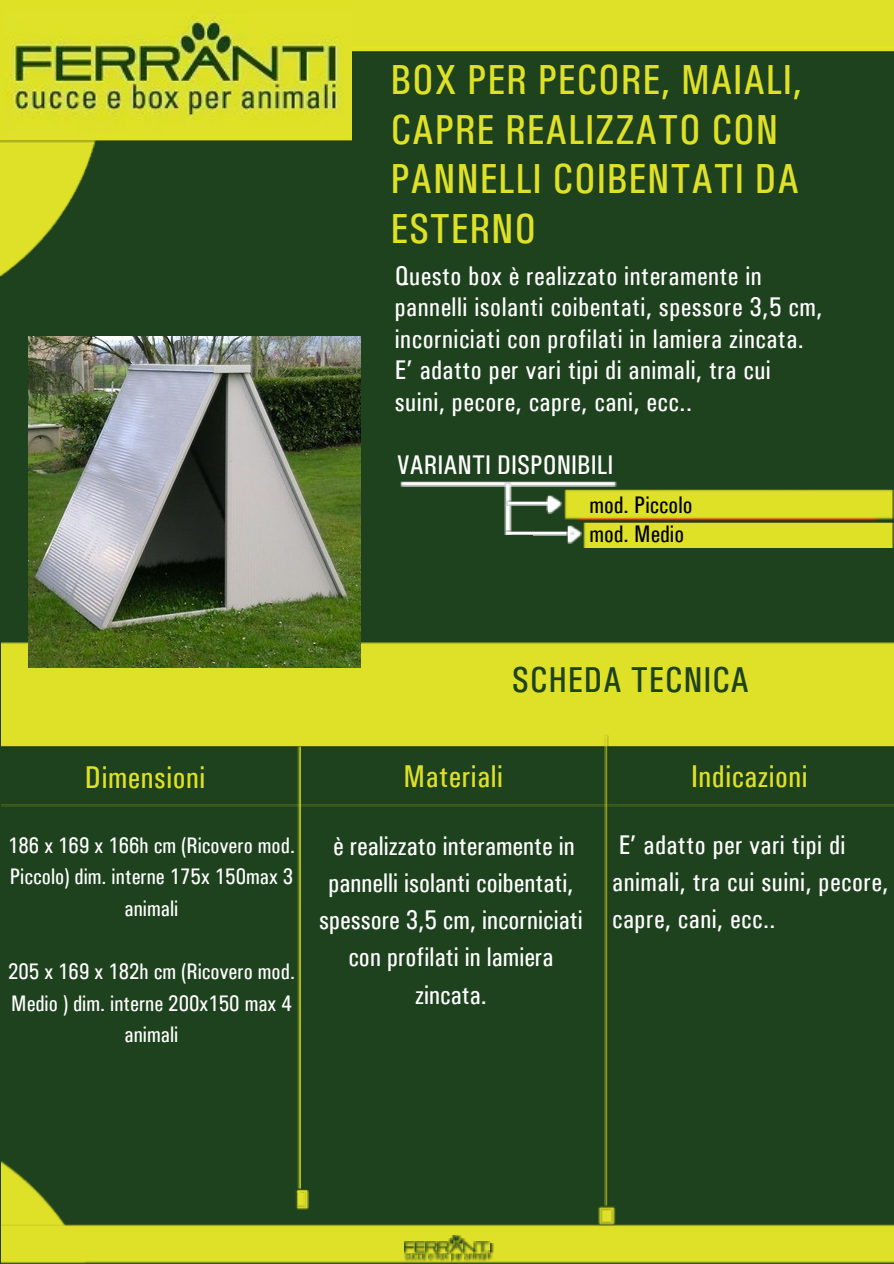
<style>
.page{position:relative;width:894px;height:1264px;background:#fff}
.page>*{position:absolute;margin:0;border:0;box-sizing:border-box;transform-origin:0 0}
.t1{font:42.15px/49.5px "Utah Condensed";letter-spacing:.015em;color:#dfe128}
.t2{font:36.15px "Utah Condensed";letter-spacing:.015em;color:#1d421d}
.t3{font:31.5px "Utah Condensed";letter-spacing:.015em;color:#dfe128}
.t4{font:27px/37.2px "Utah Condensed";letter-spacing:.015em;color:#fff}
.t5{font:24px/29.2px "Utah Condensed";color:#000}
.t6{font:22.5px/31.5px "Utah Condensed";color:#fff;text-align:center}
</style>
<div class="page">
<div style="left:0;top:0;width:893px;height:1263px;background:#1d421d"></div>
<img style="left:2px;top:1161px;width:63px;height:63px">
<img style="left:2px;top:1224px;width:891px;height:39px">
<img style="left:297px;top:747px;width:4px;height:440px">
<img style="left:295px;top:1187px;width:13px;height:22px">
<img style="left:2px;top:802px;width:891px;height:4px">
<div style="left:2px;top:643px;width:891px;height:104px;background:#dfe128"></div>
<img style="left:0;top:142px;width:96px;height:135px">
<img style="left:351px;top:51px;width:542px;height:2px">
<div style="left:351px;top:0;width:542px;height:51px;background:#dfe128"></div>
<img style="left:0;top:0;width:351px;height:142px">
<svg style="left:404px;top:1234px;width:89px;height:28px;background:#a8b222"></svg>
<img style="left:400px;top:481px;width:216px;height:5px">
<img style="left:504px;top:482px;width:8px;height:48px">
<img style="left:506px;top:500px;width:40px;height:6px">
<img style="left:546px;top:495px;width:15px;height:18px">
<img style="left:504px;top:530px;width:62px;height:6px">
<img style="left:566px;top:525px;width:15px;height:18px">
<img style="left:575px;top:519px;width:303px;height:1px">
<img style="left:564px;top:489px;width:329px;height:30px">
<div style="left:583px;top:522px;width:310px;height:26px;background:#dfe127"></div>
<img style="left:29px;top:336px;width:331px;height:331px">
<img style="left:604px;top:734px;width:4px;height:472px">
<img style="left:598px;top:1206px;width:18px;height:19px">
<div style="left:462px;top:535px;width:70px;height:79px;background:#1d421d"></div>
<img style="left:6px;top:11px;width:345px;height:129px">
<h1 class="t1" style="left:390px;top:55px;width:413px">BOX PER PECORE, MAIALI,<br>CAPRE REALIZZATO CON<br>PANNELLI COIBENTATI DA<br>ESTERNO</h1>
<p class="t4" style="left:394px;top:260px;width:429px;line-height:31.5px">Questo box è realizzato interamente in pannelli isolanti coibentati, spessore 3,5 cm, incorniciati con profilati in lamiera zincata.<br>E’ adatto per vari tipi di animali, tra cui suini, pecore, capre, cani, ecc..</p>
<p class="t4" style="left:397px;top:446px;width:217px">VARIANTI DISPONIBILI</p>
<p class="t5" style="left:589px;top:490px;width:105px">mod. Piccolo mod. Medio</p>
<h2 class="t2" style="left:511px;top:654px;width:239px">SCHEDA TECNICA</h2>
<p class="t3" style="left:85px;top:755px;width:122px">Dimensioni</p>
<p class="t3" style="left:403px;top:754px;width:101px">Materiali</p>
<p class="t3" style="left:691px;top:754px;width:118px">Indicazioni</p>
<p class="t6" style="left:8px;top:829px;width:288px">186 x 169 x 166h cm (Ricovero mod.<br>Piccolo) dim. interne 175x 150max 3 animali</p>
<p class="t6" style="left:8px;top:955px;width:288px">205 x 169 x 182h cm (Ricovero mod.<br>Medio ) dim. interne 200x150 max 4 animali</p>
<p class="t4" style="left:319px;top:827px;width:265px;text-align:center">è realizzato interamente in pannelli isolanti coibentati, spessore 3,5 cm, incorniciati con profilati in lamiera zincata.</p>
<p class="t4" style="left:612px;top:825px;width:277px">E’ adatto per vari tipi di animali, tra cui suini, pecore, capre, cani, ecc..</p>
</div>
